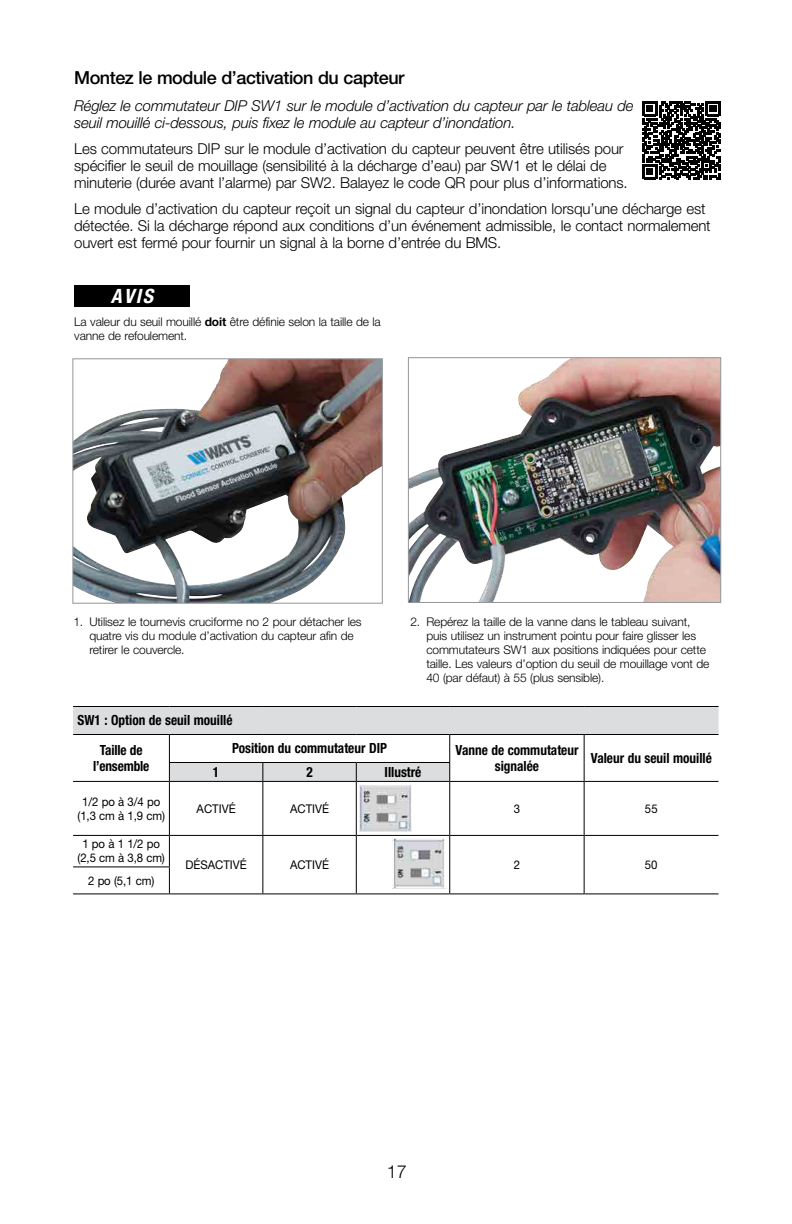
<style>
.page{position:relative;width:792px;height:1224px;background:#fff}
.page>*{position:absolute;margin:0;border:0;box-sizing:border-box;transform-origin:0 0}
.t1{font:italic 700 condensed 19.8px "Helvetica Neue LT Std";color:#fff}
.t2{font:500 18px "Helvetica Neue LT Std";letter-spacing:-.025em;color:#000}
.t3{font:300 18px "Helvetica Neue LT Std";color:#000}
.t4{font:300 15px/17px "Helvetica Neue LT Std";letter-spacing:-.01em;color:#000}
.t5{font:italic 300 15px/17px "Helvetica Neue LT Std";letter-spacing:-.01em;color:#000}
.t6{font:700 condensed 14px/29.4px "Helvetica Neue LT Std";color:#000;scale:.95 1}
.t7{font:300 12px/14px "Helvetica Neue LT Std";letter-spacing:-.01em;color:#000}
.t8{font:12px/14px "Helvetica Neue LT Std";color:#000;text-align:center;scale:.95 1}
.s1{font-weight:700}
</style>
<div class="page">
<div style="left:74px;top:285px;width:116px;height:22px;background:#000"></div>
<svg style="left:642px;top:101px;width:78px;height:78px"></svg>
<svg style="left:73px;top:707px;width:646px;height:74px"></svg>
<hr style="left:73px;top:706px;width:96px;height:1px;background:#000">
<hr style="left:169px;top:706px;width:94px;height:1px;background:#000">
<hr style="left:263px;top:706px;width:93px;height:1px;background:#000">
<hr style="left:356px;top:706px;width:94px;height:1px;background:#000">
<hr style="left:450px;top:706px;width:134px;height:1px;background:#000">
<hr style="left:584px;top:706px;width:135px;height:1px;background:#000">
<hr style="left:73px;top:734px;width:96px;height:1px;background:#000">
<hr style="left:169px;top:734px;width:94px;height:1px;background:#000">
<hr style="left:263px;top:734px;width:93px;height:1px;background:#000">
<hr style="left:356px;top:734px;width:94px;height:1px;background:#000">
<hr style="left:450px;top:734px;width:134px;height:1px;background:#000">
<hr style="left:584px;top:734px;width:135px;height:1px;background:#000">
<hr style="left:169px;top:762px;width:94px;height:1px;background:#000">
<svg style="left:169px;top:735px;width:1px;height:46px"></svg>
<hr style="left:263px;top:762px;width:93px;height:1px;background:#000">
<svg style="left:262px;top:763px;width:1px;height:18px"></svg>
<hr style="left:356px;top:762px;width:94px;height:1px;background:#000">
<svg style="left:356px;top:763px;width:1px;height:18px"></svg>
<svg style="left:449px;top:735px;width:1px;height:46px"></svg>
<svg style="left:584px;top:735px;width:1px;height:46px"></svg>
<hr style="left:73px;top:781px;width:96px;height:1px;background:#000">
<hr style="left:169px;top:781px;width:94px;height:1px;background:#000">
<hr style="left:169px;top:782px;width:1px;height:53px;background:#000">
<hr style="left:263px;top:781px;width:93px;height:1px;background:#000">
<hr style="left:262px;top:782px;width:1px;height:53px;background:#000">
<hr style="left:356px;top:781px;width:94px;height:1px;background:#000">
<hr style="left:356px;top:782px;width:1px;height:53px;background:#000">
<hr style="left:450px;top:781px;width:134px;height:1px;background:#000">
<hr style="left:449px;top:782px;width:1px;height:53px;background:#000">
<hr style="left:584px;top:781px;width:135px;height:1px;background:#000">
<hr style="left:584px;top:782px;width:1px;height:53px;background:#000">
<hr style="left:73px;top:835px;width:96px;height:1px;background:#000">
<hr style="left:169px;top:835px;width:94px;height:1px;background:#000">
<hr style="left:169px;top:836px;width:1px;height:30px;background:#000">
<hr style="left:263px;top:835px;width:93px;height:1px;background:#000">
<hr style="left:262px;top:836px;width:1px;height:31px;background:#000">
<hr style="left:356px;top:835px;width:94px;height:1px;background:#000">
<hr style="left:356px;top:836px;width:1px;height:31px;background:#000">
<hr style="left:450px;top:835px;width:134px;height:1px;background:#000">
<hr style="left:449px;top:836px;width:1px;height:31px;background:#000">
<hr style="left:584px;top:835px;width:135px;height:1px;background:#000">
<hr style="left:584px;top:836px;width:1px;height:31px;background:#000">
<hr style="left:73px;top:866px;width:97px;height:1px;background:#000">
<svg style="left:169px;top:867px;width:1px;height:26px"></svg>
<svg style="left:262px;top:867px;width:1px;height:26px"></svg>
<svg style="left:356px;top:867px;width:1px;height:26px"></svg>
<svg style="left:449px;top:867px;width:1px;height:26px"></svg>
<svg style="left:584px;top:867px;width:1px;height:26px"></svg>
<hr style="left:73px;top:893px;width:96px;height:1px;background:#000">
<hr style="left:169px;top:893px;width:94px;height:1px;background:#000">
<hr style="left:263px;top:893px;width:93px;height:1px;background:#000">
<hr style="left:356px;top:893px;width:94px;height:1px;background:#000">
<hr style="left:450px;top:893px;width:134px;height:1px;background:#000">
<hr style="left:584px;top:893px;width:135px;height:1px;background:#000">
<img style="left:359px;top:786px;width:53px;height:46px">
<img style="left:392px;top:839px;width:55px;height:50px">
<img style="left:74px;top:360px;width:307px;height:242px">
<div style="left:72px;top:358px;width:311px;height:246px;border:1px solid #939598"></div>
<img style="left:410px;top:359px;width:309px;height:242px">
<div style="left:408px;top:357px;width:313px;height:246px;border:1px solid #939598"></div>
<p class="t2" style="left:74px;top:67px;width:332px">Montez le module d’activation du capteur</p>
<p class="t5" style="left:74px;top:97px;width:561px">Réglez le commutateur DIP SW1 sur le module d’activation du capteur par le tableau de seuil mouillé ci-dessous, puis fixez le module au capteur d’inondation.</p>
<p class="t4" style="left:74px;top:140px;width:555px">Les commutateurs DIP sur le module d’activation du capteur peuvent être utilisés pour spécifier le seuil de mouillage (sensibilité à la décharge d’eau) par SW1 et le délai de minuterie (durée avant l’alarme) par SW2. Balayez le code QR pour plus d’informations.</p>
<p class="t4" style="left:74px;top:200px;width:638px">Le module d’activation du capteur reçoit un signal du capteur d’inondation lorsqu’une décharge est détectée. Si la décharge répond aux conditions d’un événement admissible, le contact normalement ouvert est fermé pour fournir un signal à la borne d’entrée du BMS.</p>
<h1 class="t1" style="left:111px;top:284px;width:44px">AVIS</h1>
<p class="t7" style="left:74px;top:314px;width:308px">La valeur du seuil mouillé <span class="s1">doit</span> être définie selon la taille de la vanne de refoulement.</p>
<p class="t7" style="left:89px;top:614px;width:274px;text-indent:-16px">1. Utilisez le tournevis cruciforme no 2 pour détacher les quatre vis du module d’activation du capteur afin de retirer le couvercle.</p>
<p class="t7" style="left:426px;top:615px;width:285px;text-indent:-16px">2. Repérez la taille de la vanne dans le tableau suivant, puis utilisez un instrument pointu pour faire glisser les commutateurs SW1 aux positions indiquées pour cette taille. Les valeurs d’option du seuil de mouillage vont de 40 (par défaut) à 55 (plus sensible).</p>
<p class="t6" style="left:100px;top:706px;width:141px;text-indent:-22px">SW1 : Option de seuil mouillé<br>Taille de</p>
<p class="t6" style="left:93px;top:751px;width:61px">l’ensemble</p>
<p class="t6" style="left:232px;top:734px;width:165px">Position du commutateur DIP</p>
<p class="t6" style="left:455px;top:742px;width:131px;line-height:16px;text-align:center">Vanne de commutateur signalée</p>
<p class="t6" style="left:591px;top:743px;width:129px">Valeur du seuil mouillé</p>
<p class="t6" style="left:213px;top:757px;width:8px">1</p>
<p class="t6" style="left:306px;top:757px;width:8px">2</p>
<p class="t6" style="left:385px;top:757px;width:40px">Illustré</p>
<p class="t8" style="left:78px;top:794px;width:93px">1/2 po à 3/4 po (1,3 cm à 1,9 cm)</p>
<p class="t8" style="left:197px;top:801px;width:43px">ACTIVÉ</p>
<p class="t8" style="left:290px;top:801px;width:43px">ACTIVÉ</p>
<p class="t8" style="left:514px;top:801px;width:8px">3</p>
<p class="t8" style="left:645px;top:801px;width:15px">55</p>
<p class="t8" style="left:78px;top:837px;width:93px">1 po à 1 1/2 po (2,5 cm à 3,8 cm)</p>
<p class="t8" style="left:185px;top:858px;width:66px">DÉSACTIVÉ</p>
<p class="t8" style="left:290px;top:858px;width:43px">ACTIVÉ</p>
<p class="t8" style="left:514px;top:858px;width:8px">2</p>
<p class="t8" style="left:645px;top:858px;width:15px">50</p>
<p class="t8" style="left:88px;top:873px;width:71px">2 po (5,1 cm)</p>
<p class="t3" style="left:387px;top:1160px;width:22px">17</p>
</div>
